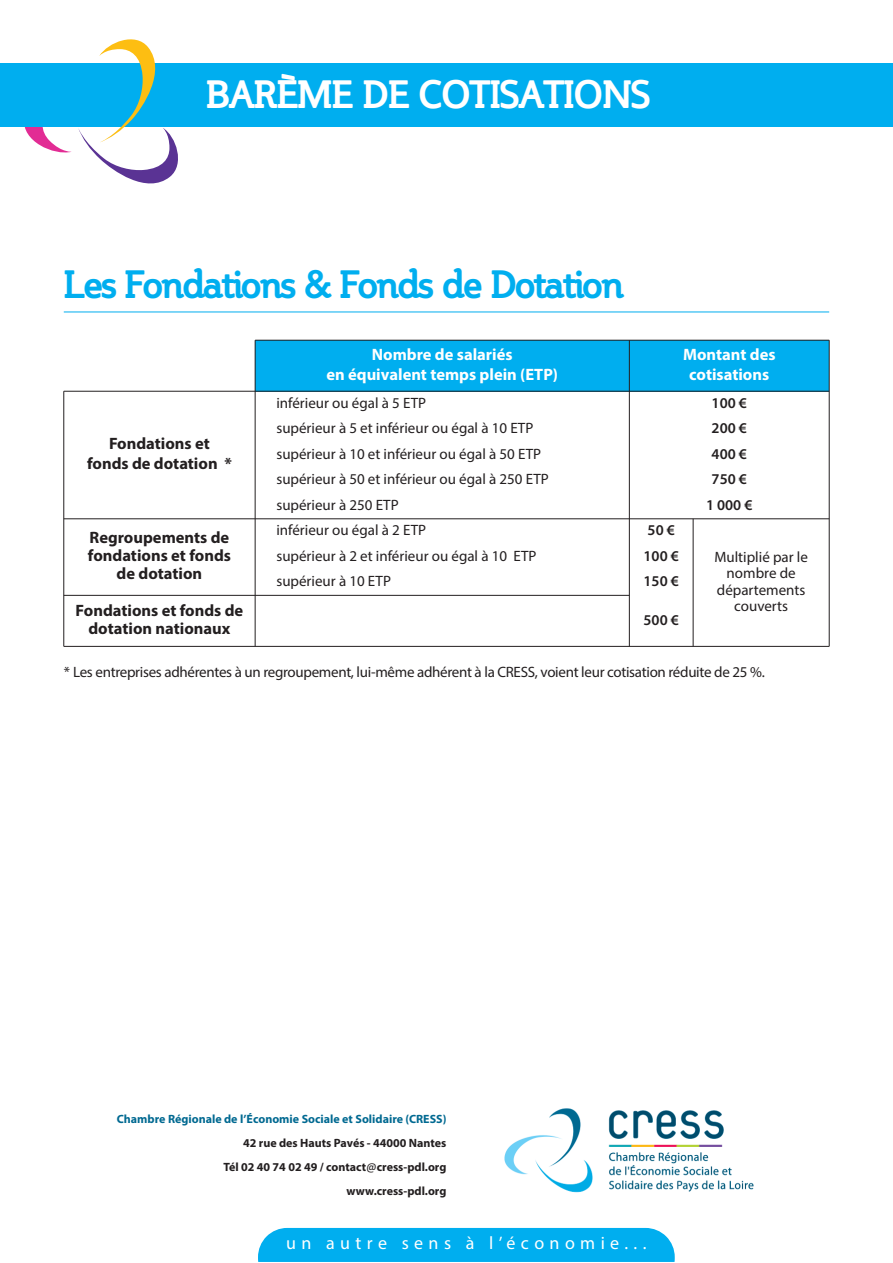
<style>
.page{position:relative;width:893px;height:1263px;background:#fff}
.page>*{position:absolute;margin:0;border:0;box-sizing:border-box;transform-origin:0 0}
.t1{font:700 37.5px "Steinem";letter-spacing:-.02em;color:#00aeef}
.t2{font:700 37.5px "Steinem";color:#fff}
.t3{font:18px "Myriad Pro";letter-spacing:.3em;color:#fff}
.t4{font:700 16.5px/18px "Myriad Pro";color:#231f20;text-align:center}
.t5{font:700 16.5px/19.8px "Myriad Pro";color:#fff;text-align:center}
.t6{font:15px/25.5px "Myriad Pro";color:#231f20}
.t7{font:15px "Myriad Pro";letter-spacing:-.02em;color:#231f20}
.t8{font:600 15px/25.5px "Myriad Pro";color:#231f20;text-align:center}
.t9{font:700 12px/24px "Myriad Pro";color:#231f20;text-align:right}
.t10{font:700 12px "Myriad Pro";color:#006991}
.s1{font-family:"Calibri";font-weight:400}
</style>
<div class="page">
<hr style="left:64px;top:312px;width:765px;height:1px;background:#00aeef">
<div style="left:258px;top:1228px;width:417px;height:34px;background:#00aeef"></div>
<img style="left:504px;top:1108px;width:250px;height:85px">
<div style="left:0;top:63px;width:893px;height:64px;background:#00aeef"></div>
<svg style="left:79px;top:39px;width:99px;height:145px"></svg>
<svg style="left:24px;top:127px;width:48px;height:26px"></svg>
<div style="left:255px;top:340px;width:374px;height:51px;background:#00aeef"></div>
<div style="left:629px;top:340px;width:200px;height:51px;background:#00aeef"></div>
<hr style="left:64px;top:391px;width:765px;height:1px;background:#231f20">
<hr style="left:255px;top:340px;width:574px;height:1px;background:#231f20">
<hr style="left:64px;top:518px;width:765px;height:1px;background:#231f20">
<hr style="left:64px;top:595px;width:565px;height:1px;background:#231f20">
<hr style="left:64px;top:646px;width:765px;height:1px;background:#231f20">
<hr style="left:63px;top:391px;width:1px;height:255px;background:#231f20">
<hr style="left:255px;top:340px;width:1px;height:306px;background:#231f20">
<hr style="left:629px;top:340px;width:1px;height:306px;background:#231f20">
<hr style="left:693px;top:519px;width:1px;height:127px;background:#231f20">
<hr style="left:829px;top:340px;width:1px;height:306px;background:#231f20">
<h1 class="t2" style="left:206px;top:80px;width:445px">Barème de Cotisations</h1>
<h1 class="t1" style="left:64px;top:270px;width:562px">Les Fondations &amp; Fonds de dotation</h1>
<p class="t4" style="left:87px;top:435px;width:146px;line-height:19.8px">Fondations et fonds de dotation *</p>
<p class="t4" style="left:88px;top:530px;width:145px">Regroupements de fondations et fonds de dotation</p>
<p class="t4" style="left:76px;top:603px;width:169px">Fondations et fonds de dotation nationaux</p>
<p class="t5" style="left:326px;top:346px;width:233px">Nombre de salariés<br>en équivalent temps plein (ETP)</p>
<p class="t5" style="left:683px;top:346px;width:94px">Montant des cotisations</p>
<p class="t6" style="left:276px;top:391px;width:274px">inférieur ou égal à 5 ETP<br>supérieur à 5 et inférieur ou égal à 10 ETP supérieur à 10 et inférieur ou égal à 50 ETP supérieur à 50 et inférieur ou égal à 250 ETP supérieur à 250 ETP<br>inférieur ou égal à 2 ETP<br>supérieur à 2 et inférieur ou égal à 10 ETP supérieur à 10 ETP</p>
<p class="t8" style="left:712px;top:391px;width:37px">100 €</p>
<p class="t8" style="left:706px;top:417px;width:48px">200 €<br>400 €<br>750 €<br>1000€</p>
<p class="t8" style="left:644px;top:519px;width:37px;text-align:left">50€<br>100 €<br>150 €</p>
<p class="t8" style="left:644px;top:608px;width:37px">500 €</p>
<p class="t6" style="left:714px;top:549px;width:95px;line-height:16.5px;text-align:center">Multiplié par le nombre de départements couverts</p>
<p class="t7" style="left:64px;top:667px;width:702px">* Les entreprises adhérentes à un regroupement, lui-même adhérent à la CRESS, voient leur cotisation réduite de 25 %.</p>
<p class="t10" style="left:117px;top:1115px;width:331px">Chambre Régionale de l’économie Sociale et Solidaire (CRESS)</p>
<p class="t9" style="left:223px;top:1132px;width:224px">42 rue des Hauts Pavés - 44000 Nantes<br>Tél 02 40 74 02 49 / contact<span class="s1">@</span>cress-pdl.org www.cress-pdl.org</p>
<p class="t3" style="left:286px;top:1236px;width:362px">un autre sens à l’économie...</p>
</div>
